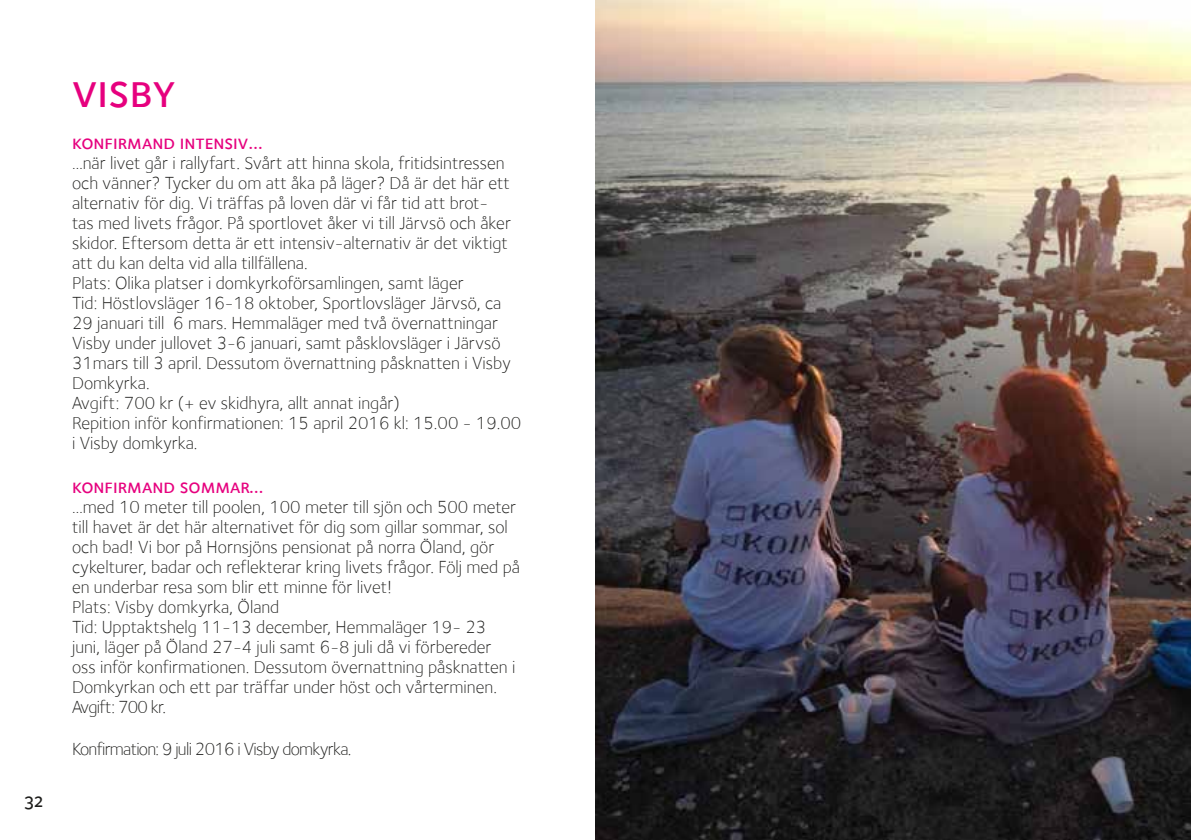
<style>
.page{position:relative;width:1191px;height:840px;background:#fff}
.page>*{position:absolute;margin:0;border:0;box-sizing:border-box;transform-origin:0 0}
.t1{font:48px "Foundry Sterling Medium Expert";color:#e6007e}
.t2{font:20px "Foundry Sterling Medium Expert";color:#e6007e}
.t3{font:20px "Foundry Sterling Medium Expert";color:#1d1d1b}
.t4{font:300 18px/20px "Foundry Sterling";color:#1d1d1b}
.t5{font:300 18px "Foundry Sterling";letter-spacing:-.04em;color:#1d1d1b}
</style>
<div class="page">
<img style="left:595px;top:0;width:596px;height:839px">
<p class="t3" style="left:25px;top:787px;width:20px">32</p>
<h1 class="t1" style="left:72px;top:62px;width:105px">visby</h1>
<p class="t2" style="left:72px;top:130px;width:192px">konfirmand intensiv…</p>
<p class="t4" style="left:72px;top:152px;width:451px">…när livet går i rallyfart. Svårt att hinna skola, fritidsintressen och vänner? Tycker du om att åka på läger? Då är det här ett alternativ för dig. Vi träffas på loven där vi får tid att brot-<br>tas med livets frågor. På sportlovet åker vi till Järvsö och åker skidor. Eftersom detta är ett intensiv-alternativ är det viktigt att du kan delta vid alla tillfällena.<br>Plats: Olika platser i domkyrkoförsamlingen, samt läger<br>Tid: Höstlovsläger 16-18 oktober, Sportlovsläger Järvsö, ca 29 januari till 6 mars. Hemmaläger med två övernattningar Visby under jullovet 3-6 januari, samt påsklovsläger i Järvsö 31mars till 3 april. Dessutom övernattning påsknatten i Visby Domkyrka.<br>Avgift: 700 kr (+ ev skidhyra, allt annat ingår)<br>Repition inför konfirmationen: 15 april 2016 kl: 15.00 - 19.00 i Visby domkyrka.</p>
<p class="t2" style="left:72px;top:474px;width:193px">konfirmand sommar…</p>
<p class="t4" style="left:72px;top:496px;width:449px">…med 10 meter till poolen, 100 meter till sjön och 500 meter till havet är det här alternativet för dig som gillar sommar, sol och bad! Vi bor på Hornsjöns pensionat på norra Öland, gör cykelturer, badar och reflekterar kring livets frågor. Följ med på en underbar resa som blir ett minne för livet!<br>Plats: Visby domkyrka, Öland<br>Tid: Upptaktshelg 11-13 december, Hemmaläger 19- 23<br>juni, läger på Öland 27-4 juli samt 6-8 juli då vi förbereder<br>oss inför konfirmationen. Dessutom övernattning påsknatten i Domkyrkan och ett par träffar under höst och vårterminen.<br>Avgift: 700 kr.</p>
<p class="t5" style="left:72px;top:738px;width:281px">Konfirmation: 9 juli 2016 i Visby domkyrka.</p>
</div>
